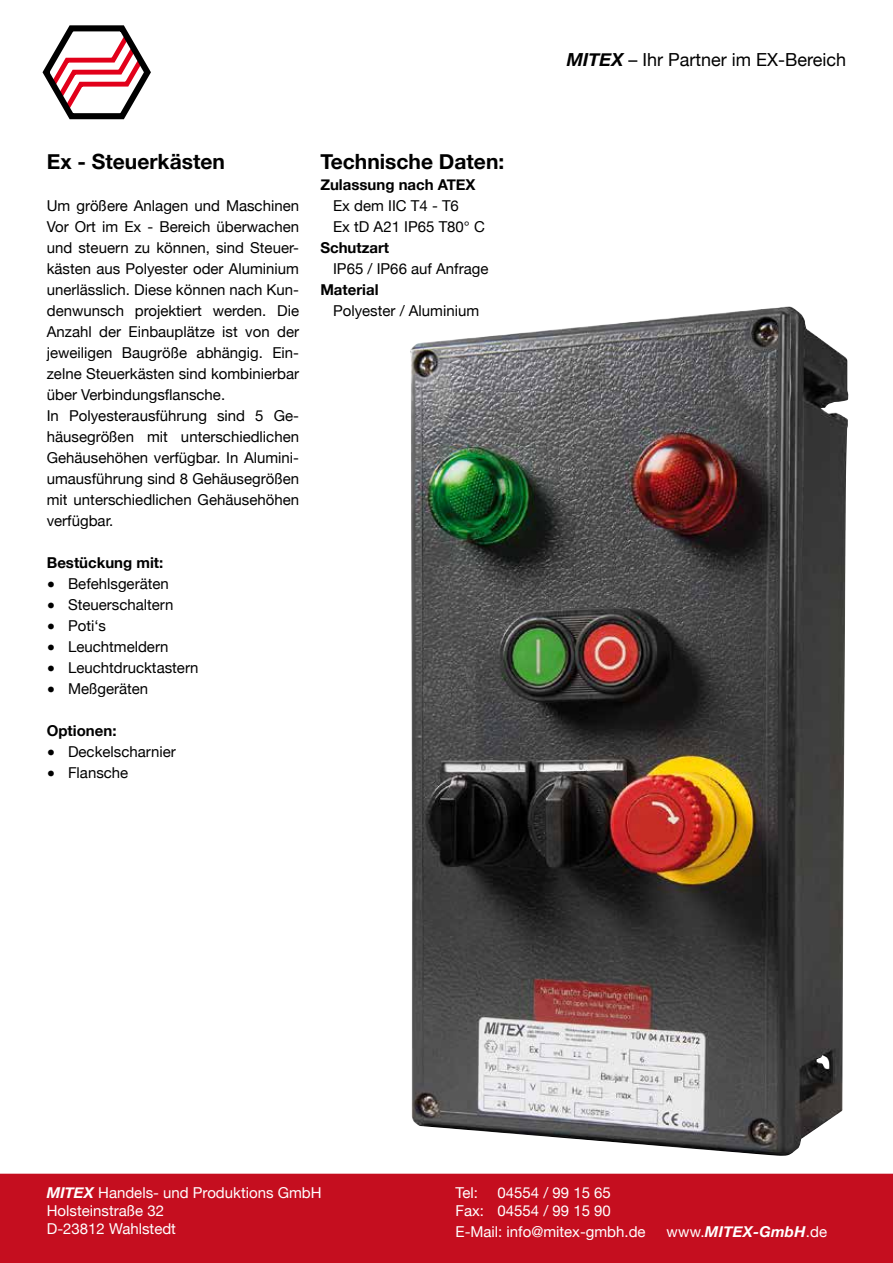
<style>
.page{position:relative;width:893px;height:1263px;background:#fff}
.page>*{position:absolute;margin:0;border:0;box-sizing:border-box;transform-origin:0 0}
.t1{font:700 21px "Helvetica Neue";color:#000}
.t2{font:18px "Helvetica Neue";color:#000}
.t3{font:15px/21px "Helvetica Neue";color:#000}
.t4{font:15px/18px "Helvetica Neue";color:#fff}
.t5{font:700 15px "Helvetica Neue";color:#000}
.t6{font:italic 700 15px "Helvetica Neue";letter-spacing:.015em;color:#fff}
.s1{font-weight:700;font-size:13.5px}
.s2{font-size:13.5px}
.s3{font-weight:700;font-style:italic}
.s4{font-weight:400;font-style:normal}
</style>
<div class="page">
<svg style="left:43px;top:25px;width:108px;height:94px"></svg>
<div style="left:0;top:1174px;width:893px;height:89px;background:#c50e1f"></div>
<img style="left:410px;top:306px;width:439px;height:850px">
<h1 class="t1" style="left:47px;top:145px;width:180px">Ex - Steuerkästen</h1>
<p class="t3" style="left:47px;top:196px;width:254px">Um größere Anlagen und Maschinen Vor Ort im Ex - Bereich überwachen und steuern zu können, sind Steuer&shy;kästen aus Polyester oder Aluminium unerlässlich. Diese können nach Kun&shy;denwunsch projektiert werden. Die Anzahl der Einbauplätze ist von der jeweiligen Baugröße abhängig. Ein&shy;zelne Steuerkästen sind kombinierbar über Verbindungsflansche.<br>In Polyesterausführung sind 5 Ge&shy;häusegrößen mit unterschiedlichen Gehäusehöhen verfügbar. In Alumini&shy;umausführung sind 8 Gehäusegrößen mit unterschiedlichen Gehäusehöhen verfügbar.</p>
<p class="t5" style="left:47px;top:551px;width:118px">Bestückung mit:</p>
<p class="t3" style="left:47px;top:574px;width:124px"><span class="s1">●</span> Befehlsgeräten</p>
<p class="t3" style="left:47px;top:595px;width:128px"><span class="s1">●</span> Steuerschaltern</p>
<p class="t3" style="left:47px;top:616px;width:61px"><span class="s1">●</span> Poti‘s</p>
<p class="t3" style="left:47px;top:637px;width:123px"><span class="s1">●</span> Leuchtmeldern</p>
<p class="t3" style="left:47px;top:658px;width:153px"><span class="s1">●</span> Leuchtdrucktastern</p>
<p class="t3" style="left:47px;top:679px;width:103px"><span class="s1">●</span> Meßgeräten</p>
<p class="t5" style="left:47px;top:719px;width:71px">Optionen:</p>
<p class="t3" style="left:47px;top:742px;width:131px"><span class="s2">●</span> Deckelscharnier</p>
<p class="t3" style="left:47px;top:763px;width:83px"><span class="s2">●</span> Flansche</p>
<h1 class="t1" style="left:320px;top:145px;width:185px">Technische Daten:</h1>
<p class="t5" style="left:320px;top:173px;width:157px">Zulassung nach ATEX</p>
<p class="t3" style="left:333px;top:196px;width:153px">Ex dem IIC T4 - T6<br>Ex tD A21 IP65 T80° C</p>
<p class="t5" style="left:320px;top:236px;width:70px">Schutzart</p>
<p class="t3" style="left:333px;top:259px;width:157px">IP65 / IP66 auf Anfrage</p>
<p class="t5" style="left:320px;top:278px;width:60px">Material</p>
<p class="t3" style="left:333px;top:301px;width:148px">Polyester / Aluminium</p>
<p class="t2" style="left:567px;top:47px;width:281px"><span class="s3">MITEX</span> – Ihr Partner im EX-Bereich</p>
<p class="t4" style="left:455px;top:1184px;width:157px;text-align:right">04554 / 99 15 65<br>Fax: 04554 / 99 15 90</p>
<p class="t4" style="left:455px;top:1224px;width:192px">E-Mail: info@mitex-gmbh.de</p>
<p class="t6" style="left:666px;top:1220px;width:162px"><span class="s4">www.</span>MITEX-GmbH<span class="s4">.de</span></p>
<p class="t4" style="left:47px;top:1184px;width:276px"><span class="s3">MITEX</span> Handels- und Produktions GmbH<br>Holsteinstraße 32<br>D-23812 Wahlstedt</p>
<p class="t4" style="left:455px;top:1184px;width:24px">Tel:</p>
</div>
